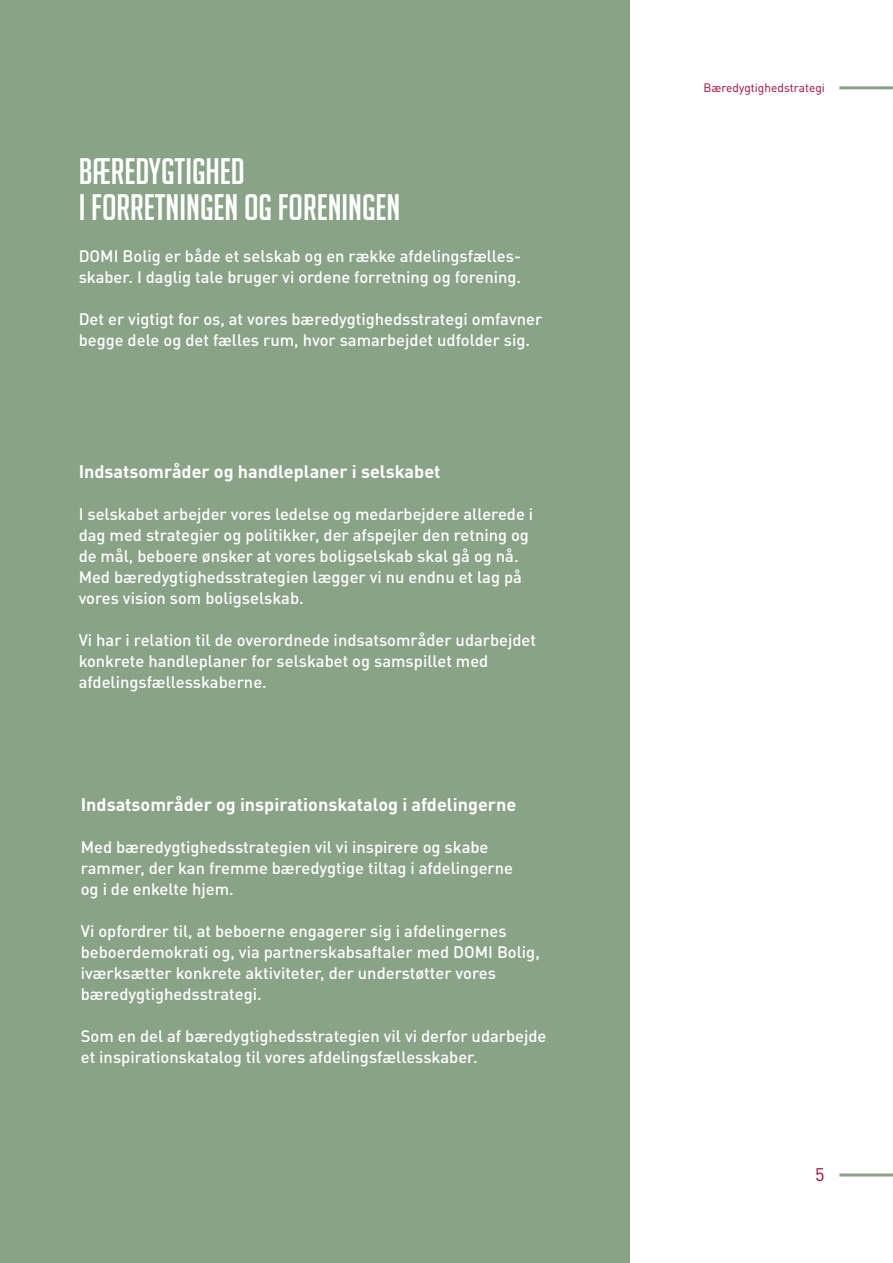
<style>
.page{position:relative;width:893px;height:1263px;background:#fff}
.page>*{position:absolute;margin:0;border:0;box-sizing:border-box;transform-origin:0 0}
.Overskrift{font:36px/36px "Big Noodle Titling";color:#fff}
.Overskrift-2{font:700 18px "DIN Pro";color:#fff}
.Mellemrubrik{font:700 18px "DIN Pro";color:#fff}
.t1{font:18px "DIN Pro";color:#ab0333}
.Brød{font:500 16.5px/21px "DIN Pro";color:#fff}
.t2{font:12px "DIN Pro";color:#ab0333}
</style>
<div class="page">
<hr style="left:839px;top:1173px;width:54px;height:3px;background:#89a387">
<hr style="left:839px;top:86px;width:54px;height:3px;background:#89a387">
<div style="left:0;top:0;width:629px;height:1263px;background:#89a387"></div>
<p class="Overskrift" style="left:79px;top:153px;width:323px">BÆREDYGTIGHED<br>I FORRETNINGEN OG FORENINGEN</p>
<p class="Brød" style="left:79px;top:244px;width:444px">DOMI Bolig er både et selskab og en række afdelingsfælles&shy;skaber. I daglig tale bruger vi ordene forretning og forening.</p>
<p class="Brød" style="left:79px;top:307px;width:465px">Det er vigtigt for os, at vores bæredygtighedsstrategi omfavner begge dele og det fælles rum, hvor samarbejdet udfolder sig.</p>
<p class="Mellemrubrik" style="left:79px;top:456px;width:363px">Indsatsområder og handleplaner i selskabet</p>
<p class="Brød" style="left:79px;top:501px;width:456px">I selskabet arbejder vores ledelse og medarbejdere allerede i dag med strategier og politikker, der afspejler den retning og de mål, beboere ønsker at vores boligselskab skal gå og nå.<br>Med bæredygtighedsstrategien lægger vi nu endnu et lag på vores vision som boligselskab.</p>
<p class="Brød" style="left:79px;top:627px;width:459px">Vi har i relation til de overordnede indsatsområder udarbejdet konkrete handleplaner for selskabet og samspillet med afdelingsfællesskaberne.</p>
<p class="Overskrift-2" style="left:81px;top:789px;width:437px">Indsatsområder og inspirationskatalog i afdelingerne</p>
<p class="Brød" style="left:81px;top:834px;width:434px">Med bæredygtighedsstrategien vil vi inspirere og skabe rammer, der kan fremme bæredygtige tiltag i afdelingerne og i de enkelte hjem.</p>
<p class="Brød" style="left:81px;top:918px;width:461px">Vi opfordrer til, at beboerne engagerer sig i afdelingernes beboerdemokrati og, via partnerskabsaftaler med DOMI Bolig, iværksætter konkrete aktiviteter, der understøtter vores bæredygtighedsstrategi.</p>
<p class="Brød" style="left:81px;top:1023px;width:467px">Som en del af bæredygtighedsstrategien vil vi derfor udarbejde et inspirationskatalog til vores afdelingsfællesskaber.</p>
<p class="t2" style="left:703px;top:78px;width:123px">Bæredygtighedstrategi</p>
<p class="t1" style="left:815px;top:1161px;width:11px">5</p>
</div>
